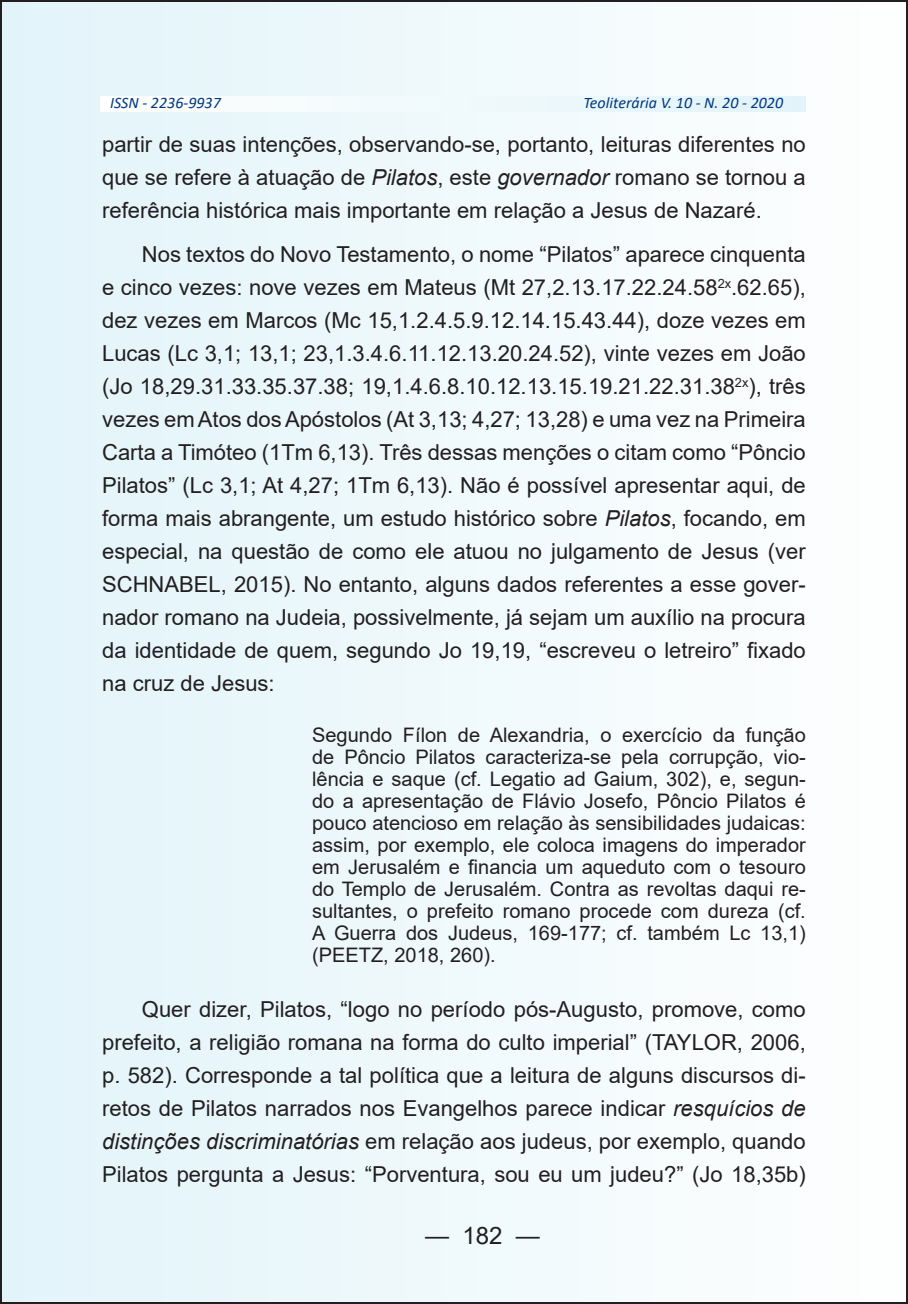
<style>
.page{position:relative;width:908px;height:1304px;background:#fff}
.page>*{position:absolute;margin:0;border:0;box-sizing:border-box;transform-origin:0 0}
.t1{font:24px "Arial";color:#231f20}
.t2{font:22px/33px "Arial";color:#231f20;text-align:justify}
.t3{font:20px/22px "Arial";color:#231f20;text-align:justify}
.t4{font:italic 16px "Calibri";color:#003882}
.s1{font-style:italic}
</style>
<div class="page">
<div style="left:1px;top:1px;width:905px;height:1302px;background:linear-gradient(to right,#e2f4fa,#fefefe)"></div>
<svg style="left:100px;top:96px;width:705px;height:15px"></svg>
<p class="t4" style="left:110px;top:92px;width:112px">ISSN - 2236-9937</p>
<p class="t4" style="left:583px;top:92px;width:201px">Teoliterária V. 10 - N. 20 - 2020</p>
<p class="t2" style="left:102px;top:128px;width:704px">partir de suas intenções, observando-se, portanto, leituras diferentes no que se refere à atuação de <span class="s1">Pilatos</span>, este <span class="s1">governador</span> romano se tornou a referência histórica mais importante em relação a Jesus de Nazaré.</p>
<p class="t2" style="left:102px;top:238px;width:705px;text-indent:40px">Nos textos do Novo Testamento, o nome “Pilatos” aparece cinquenta e cinco vezes: nove vezes em Mateus (Mt 27,2.13.17.22.24.58<sup>2x</sup>.62.65), dez vezes em Marcos (Mc 15,1.2.4.5.9.12.14.15.43.44), doze vezes em Lucas (Lc 3,1; 13,1; 23,1.3.4.6.11.12.13.20.24.52), vinte vezes em João (Jo 18,29.31.33.35.37.38; 19,1.4.6.8.10.12.13.15.19.21.22.31.38<sup>2x</sup>), três vezes em Atos dos Apóstolos (At 3,13; 4,27; 13,28) e uma vez na Primeira Carta a Timóteo (1Tm 6,13). Três dessas menções o citam como “Pôncio Pilatos” (Lc 3,1; At 4,27; 1Tm 6,13). Não é possível apresentar aqui, de forma mais abrangente, um estudo histórico sobre <span class="s1">Pilatos</span>, focando, em especial, na questão de como ele atuou no julgamento de Jesus (ver SCHNABEL, 2015). No entanto, alguns dados referentes a esse gover&shy;nador romano na Judeia, possivelmente, já sejam um auxílio na procura da identidade de quem, segundo Jo 19,19, “escreveu o letreiro” fixado na cruz de Jesus:</p>
<p class="t3" style="left:312px;top:724px;width:495px">Segundo Fílon de Alexandria, o exercício da função de Pôncio Pilatos caracteriza-se pela corrupção, vio&shy;lência e saque (cf. Legatio ad Gaium, 302), e, segun&shy;do a apresentação de Flávio Josefo, Pôncio Pilatos é pouco atencioso em relação às sensibilidades judaicas: assim, por exemplo, ele coloca imagens do imperador em Jerusalém e financia um aqueduto com o tesouro do Templo de Jerusalém. Contra as revoltas daqui re&shy;sultantes, o prefeito romano procede com dureza (cf.<br>A Guerra dos Judeus, 169-177; cf. também Lc 13,1) (PEETZ, 2018, 260).</p>
<p class="t2" style="left:102px;top:993px;width:705px;text-indent:40px">Quer dizer, Pilatos, “logo no período pós-Augusto, promove, como prefeito, a religião romana na forma do culto imperial” (TAYLOR, 2006, p. 582). Corresponde a tal política que a leitura de alguns discursos di&shy;retos de Pilatos narrados nos Evangelhos parece indicar <span class="s1">resquícios de distinções discriminatórias</span> em relação aos judeus, por exemplo, quando Pilatos pergunta a Jesus: “Porventura, sou eu um judeu?” (Jo 18,35b)</p>
<p class="t1" style="left:425px;top:1218px;width:116px">— 182 —</p>
</div>
